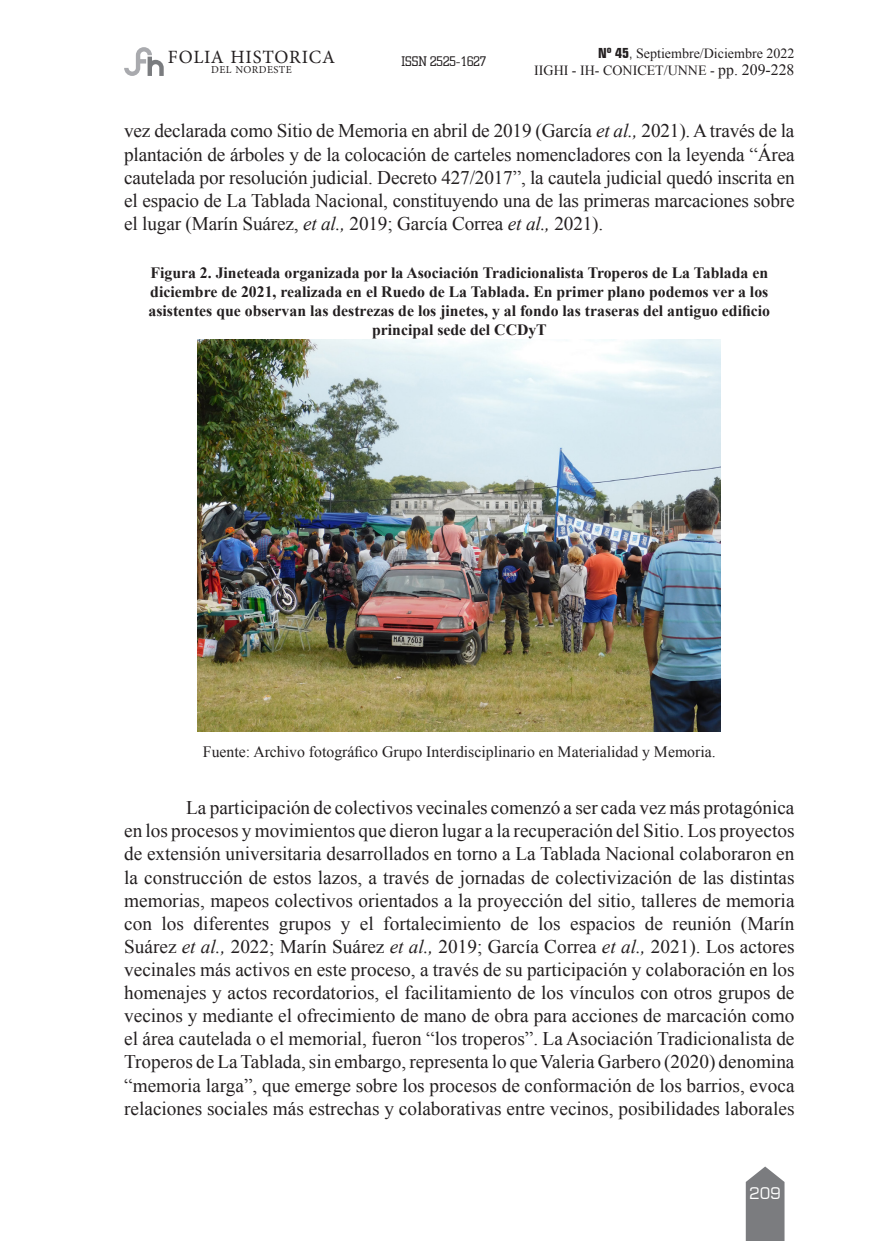
<style>
.page{position:relative;width:869px;height:1241px;background:#fff}
.page>*{position:absolute;margin:0;border:0;box-sizing:border-box;transform-origin:0 0}
.parrafo_folia{font:19.25px/23.1px "Times New Roman";letter-spacing:-.005em;color:#231f20;text-align:justify}
.t1{font:18.72px "Minion Pro";letter-spacing:.04em;color:#242021}
.epígrafe_título{font:700 15.75px/19.2px "Times New Roman";color:#231f20;text-align:center}
.epígrafe{font:15.75px "Times New Roman";color:#231f20}
.t2{font:15.75px "Square 721 BT";color:#fff}
.t3{font:14px/17.5px "Times New Roman";color:#231f20;text-align:right}
.t4{font:14px "Square Slab Lite";color:#231f20}
.t5{font:10.5px "Minion Pro";letter-spacing:.035em;color:#242021}
.s1{font-family:"Square 721 BT";font-weight:700;font-stretch:condensed}
.s2{font-family:"Square 721 BT";font-stretch:condensed}
.s3{font-size:15.75px}
.s4{font-style:italic}
</style>
<div class="page">
<svg style="left:745px;top:1166px;width:39px;height:74px;background:#8b8c8f"></svg>
<svg style="left:124px;top:47px;width:40px;height:29px"></svg>
<img style="left:198px;top:339px;width:522px;height:392px">
<p class="t1" style="left:168px;top:45px;width:168px">FOLIA HISTORICA</p>
<p class="t5" style="left:211px;top:62px;width:82px">DEL NORDESTE</p>
<p class="t4" style="left:401px;top:53px;width:86px">ISSN 2525-1627</p>
<p class="t3" style="left:534px;top:44px;width:262px"><span class="s1">Nº 45</span><span class="s2">,</span> Septiembre/Diciembre 2022<br>IIGHI - IH- CONICET/UNNE - <span class="s3">pp. 209-228</span></p>
<p class="parrafo_folia" style="left:124px;top:119px;width:671px">vez declarada como Sitio de Memoria en abril de 2019 (García <span class="s4">et al.,</span> 2021). A través de la plantación de árboles y de la colocación de carteles nomencladores con la leyenda “Área cautelada por resolución judicial. Decreto 427/2017”, la cautela judicial quedó inscrita en el espacio de La Tablada Nacional, constituyendo una de las primeras marcaciones sobre el lugar (Marín Suárez, <span class="s4">et al.,</span> 2019; García Correa <span class="s4">et al.,</span> 2021).</p>
<p class="epígrafe_título" style="left:148px;top:262px;width:622px">Figura 2. Jineteada organizada por la Asociación Tradicionalista Troperos de La Tablada en diciembre de 2021, realizada en el Ruedo de La Tablada. En primer plano podemos ver a los asistentes que observan las destrezas de los jinetes, y al fondo las traseras del antiguo edificio principal sede del CCDyT</p>
<p class="epígrafe" style="left:203px;top:741px;width:514px">Fuente: Archivo fotográfico Grupo Interdisciplinario en Materialidad y Memoria.</p>
<p class="parrafo_folia" style="left:124px;top:795px;width:671px;text-indent:62px">La participación de colectivos vecinales comenzó a ser cada vez más protagónica en los procesos y movimientos que dieron lugar a la recuperación del Sitio. Los proyectos de extensión universitaria desarrollados en torno a La Tablada Nacional colaboraron en la construcción de estos lazos, a través de jornadas de colectivización de las distintas memorias, mapeos colectivos orientados a la proyección del sitio, talleres de memoria con los diferentes grupos y el fortalecimiento de los espacios de reunión (Marín Suárez <span class="s4">et al.,</span> 2022; Marín Suárez <span class="s4">et al.,</span> 2019; García Correa <span class="s4">et al.,</span> 2021). Los actores vecinales más activos en este proceso, a través de su participación y colaboración en los homenajes y actos recordatorios, el facilitamiento de los vínculos con otros grupos de vecinos y mediante el ofrecimiento de mano de obra para acciones de marcación como el área cautelada o el memorial, fueron “los troperos”. La Asociación Tradicionalista de Troperos de La Tablada, sin embargo, representa lo que Valeria Garbero (2020) denomina “memoria larga”, que emerge sobre los procesos de conformación de los barrios, evoca relaciones sociales más estrechas y colaborativas entre vecinos, posibilidades laborales</p>
<p class="t2" style="left:748px;top:1183px;width:33px">209</p>
</div>
